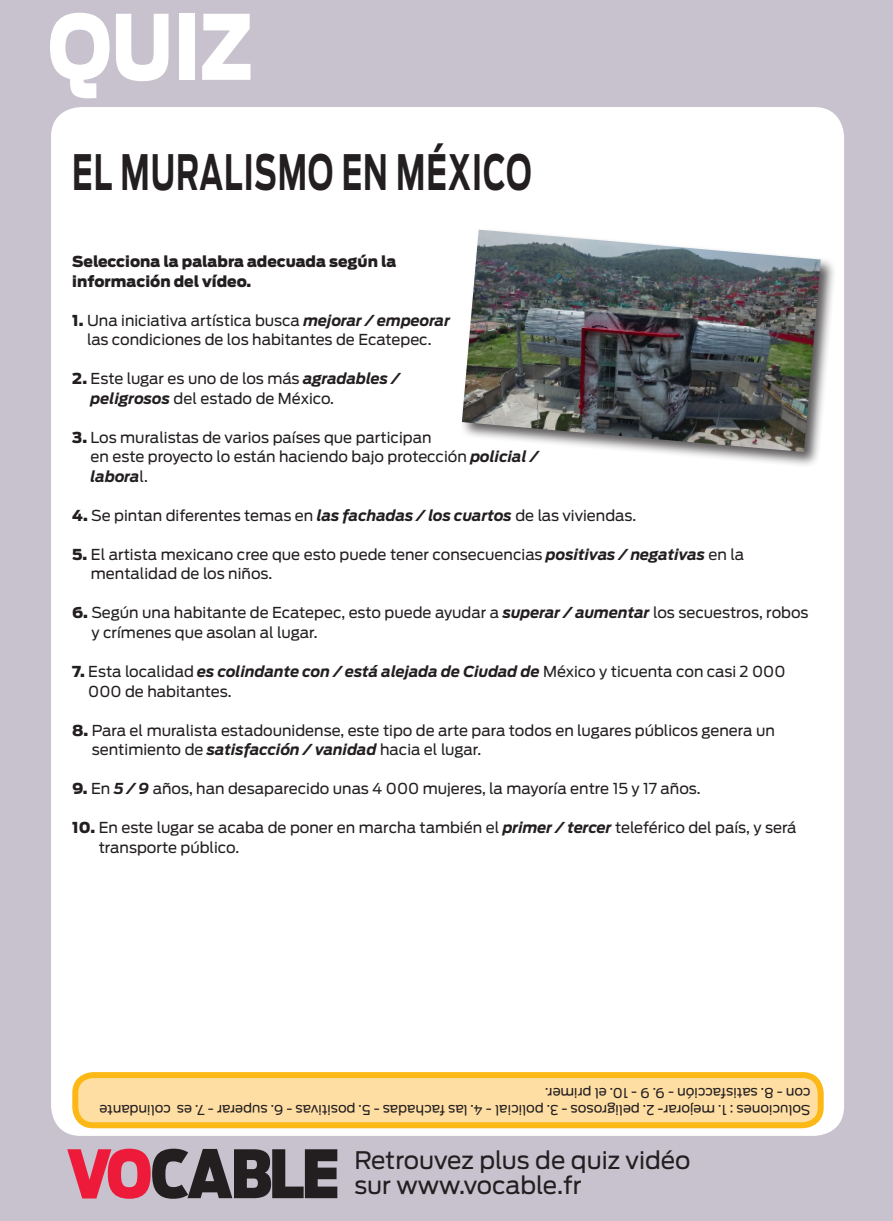
<style>
.page{position:relative;width:893px;height:1221px;background:#fff}
.page>*{position:absolute;margin:0;border:0;box-sizing:border-box;transform-origin:0 0}
.t1{font:900 89.1px "Antenna";color:#fff;scale:.83 1}
.t2{font:700 48.45px "Antenna";letter-spacing:.03em;color:#231f20;scale:.62 1}
.t3{font:24px/25.5px "Antenna";color:#231f20}
.t4{font:15px/19.5px "Antenna";color:#231f20}
.t5{font:900 15px/19.5px "Antenna";color:#231f20}
.t6{font:13.5px/16.2px "Antenna";color:#231f20}
.s1{font-weight:900}
.s2{font-weight:700;font-style:italic}
</style>
<div class="page">
<div style="left:0;top:0;width:893px;height:1220px;background:#c8c2cf"></div>
<div style="left:51px;top:107px;width:793px;height:1028px;background:#fff;border-radius:30px"></div>
<svg style="left:67px;top:1148px;width:270px;height:50px"></svg>
<div style="left:75px;top:1074px;width:746px;height:51px;background:#ffdea4;border-radius:18px"></div>
<div style="left:72px;top:1071px;width:752px;height:57px;border:6px solid #fcb814;border-radius:18px"></div>
<div style="left:460px;top:227px;width:377px;height:241px;background:#231f20;opacity:.75"></div>
<img style="left:462px;top:229px;width:359px;height:223px">
<h1 class="t1" style="left:48px;top:-6px;width:248px">QUIZ</h1>
<h2 class="t2" style="left:72px;top:143px;width:742px">EL MURALISMO EN MÉXICO</h2>
<p class="t5" style="left:72px;top:252px;width:326px">Selecciona la palabra adecuada según la información del vídeo.</p>
<p class="t4" style="left:72px;top:310px;width:379px;text-align:center"><span class="s1">1.</span> Una iniciativa artística busca <span class="s2">mejorar / empeorar </span>las condiciones de los habitantes de Ecatepec.</p>
<p class="t4" style="left:91px;top:369px;width:311px;text-indent:-18px"><span class="s1">2.</span> Este lugar es uno de los más <span class="s2">agradables / peligrosos</span> del estado de México.</p>
<p class="t4" style="left:91px;top:427px;width:450px;text-indent:-18px"><span class="s1">3.</span> Los muralistas de varios países que participan<br>en este proyecto lo están haciendo bajo protección <span class="s2">policial / labora</span>l.</p>
<p class="t4" style="left:72px;top:505px;width:565px"><span class="s1">4.</span> Se pintan diferentes temas en <span class="s2">las fachadas / los cuartos</span> de las viviendas.</p>
<p class="t4" style="left:91px;top:544px;width:655px;text-indent:-19px"><span class="s1">5.</span> El artista mexicano cree que esto puede tener consecuencias <span class="s2">positivas / negativas</span> en la mentalidad de los niños.</p>
<p class="t4" style="left:91px;top:603px;width:719px;text-indent:-19px"><span class="s1">6.</span> Según una habitante de Ecatepec, esto puede ayudar a <span class="s2">superar / aumentar</span> los secuestros, robos y crímenes que asolan al lugar.</p>
<p class="t4" style="left:88px;top:661px;width:699px;text-indent:-16px"><span class="s1">7.</span> Esta localidad <span class="s2">es colindante con / está alejada de Ciudad de</span> México y ticuenta con casi 2 000<br>000 de habitantes.</p>
<p class="t4" style="left:92px;top:720px;width:684px;text-indent:-20px"><span class="s1">8.</span> Para el muralista estadounidense, este tipo de arte para todos en lugares públicos genera un sentimiento de <span class="s2">satisfacción / vanidad</span> hacia el lugar.</p>
<p class="t4" style="left:72px;top:778px;width:630px"><span class="s1">9.</span> En <span class="s2">5 / 9</span> años, han desaparecido unas 4 000 mujeres, la mayoría entre 15 y 17 años.</p>
<p class="t4" style="left:99px;top:817px;width:699px;text-indent:-26px"><span class="s1">10.</span> En este lugar se acaba de poner en marcha también el <span class="s2">primer / tercer</span> teleférico del país, y será transporte público.</p>
<p class="t6" style="left:810px;top:1117px;width:713px;rotate:-180deg">Soluciones : 1. mejorar- 2. peligrosos - 3. policial - 4. las fachadas - 5. positivas - 6. superar - 7. es colindante con - 8. satisfacción - 9. 9 - 10. el primer.</p>
<h3 class="t3" style="left:354px;top:1147px;width:338px">Retrouvez plus de quiz vidéo sur www.vocable.fr</h3>
</div>
